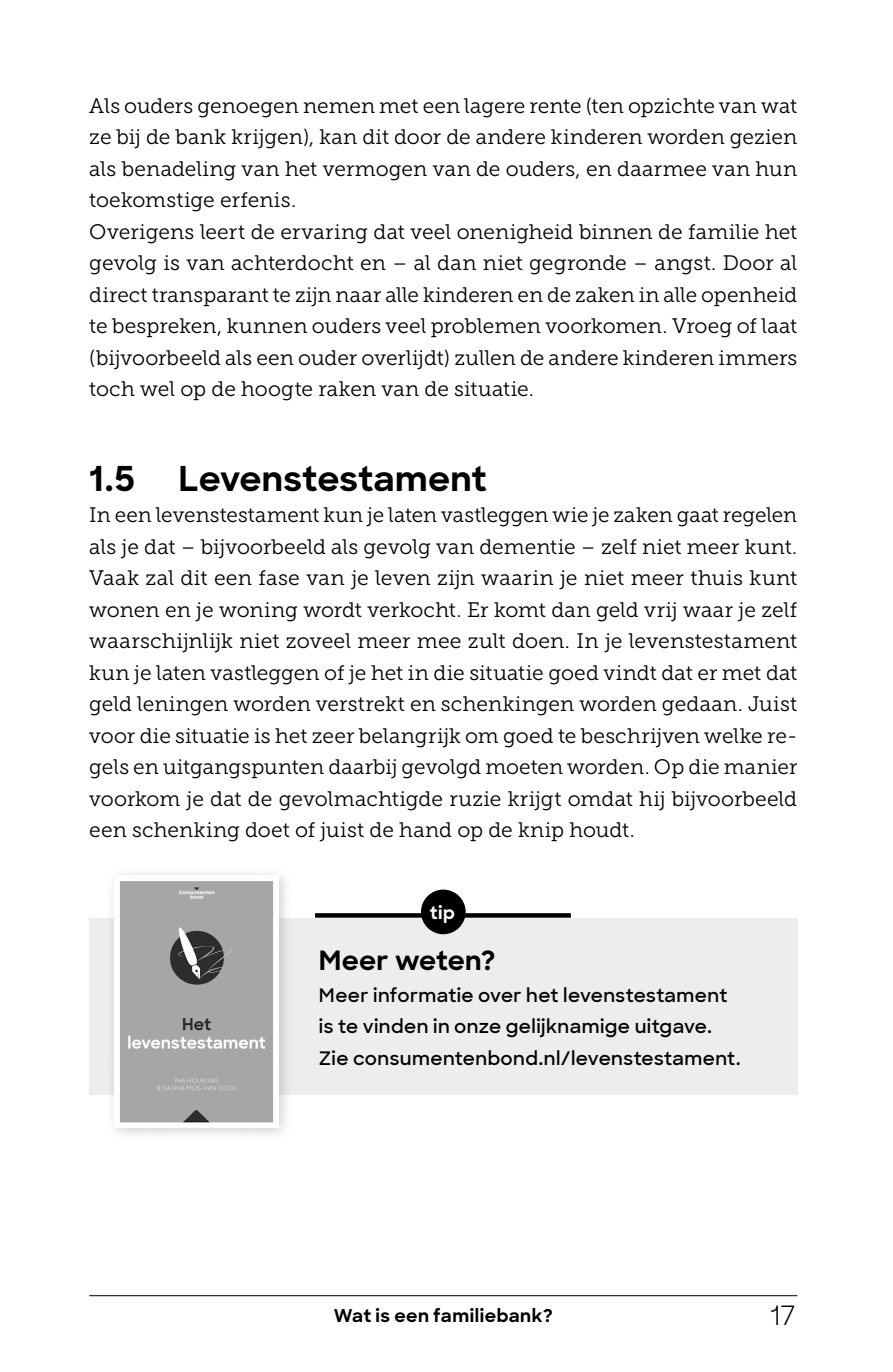
<style>
.page{position:relative;width:893px;height:1372px;background:#fff}
.page>*{position:absolute;margin:0;border:0;box-sizing:border-box;transform-origin:0 0}
.A-kop{font:700 34.88px "Sharp Sans";color:#000}
.Kaderkop_zonder_lijn{font:700 27px "Sharp Sans";letter-spacing:.005em;color:#000}
.t1{font:27px "Sharp Sans";color:#000}
.broodtekst{font:20.93px/31.5px "Museo Slab 300";letter-spacing:.005em;color:#000;text-align:justify}
.kadertekst{font:600 18.9px/31.5px "Sharp Sans";letter-spacing:.02em;color:#000}
.t2{font:700 18px "Sharp Sans";letter-spacing:.025em;color:#000}
.Sectiekop_Index{font:700 18px "Sharp Sans";color:#fff}
</style>
<div class="page">
<hr style="left:89px;top:1295px;width:708px;height:1px;background:#000">
<svg style="left:315px;top:913px;width:256px;height:4px"></svg>
<div style="left:89px;top:917px;width:708px;height:53px;background:#ededed"></div>
<div style="left:89px;top:961px;width:708px;height:133px;background:#ededed"></div>
<div style="left:421px;top:889px;width:45px;height:45px;background:#000;border-radius:50%"></div>
<div style="left:105px;top:865px;width:189px;height:276px;background:#000;opacity:.2"></div>
<img style="left:115px;top:875px;width:164px;height:252px">
<p class="broodtekst" style="left:89px;top:90px;width:709px">Als ouders genoegen nemen met een lagere rente (ten opzichte van wat ze bij de bank krijgen), kan dit door de andere kinderen worden gezien als benadeling van het vermogen van de ouders, en daarmee van hun toekomstige erfenis.</p>
<p class="broodtekst" style="left:89px;top:216px;width:710px">Overigens leert de ervaring dat veel onenigheid binnen de familie het gevolg is van achterdocht en – al dan niet gegronde – angst. Door al direct transparant te zijn naar alle kinderen en de zaken in alle openheid te bespreken, kunnen ouders veel problemen voorkomen. Vroeg of laat (bijvoorbeeld als een ouder overlijdt) zullen de andere kinderen immers toch wel op de hoogte raken van de situatie.</p>
<p class="A-kop" style="left:89px;top:452px;width:399px">1.5 Levenstestament</p>
<p class="broodtekst" style="left:89px;top:499px;width:710px">In een levenstestament kun je laten vastleggen wie je zaken gaat regelen als je dat – bijvoorbeeld als gevolg van dementie – zelf niet meer kunt.<br>Vaak zal dit een fase van je leven zijn waarin je niet meer thuis kunt wonen en je woning wordt verkocht. Er komt dan geld vrij waar je zelf waarschijnlijk niet zoveel meer mee zult doen. In je levenstestament kun je laten vastleggen of je het in die situatie goed vindt dat er met dat geld leningen worden verstrekt en schenkingen worden gedaan. Juist voor die situatie is het zeer belangrijk om goed te beschrijven welke re&shy;gels en uitgangspunten daarbij gevolgd moeten worden. Op die manier voorkom je dat de gevolmachtigde ruzie krijgt omdat hij bijvoorbeeld een schenking doet of juist de hand op de knip houdt.</p>
<p class="Sectiekop_Index" style="left:430px;top:898px;width:27px">tip</p>
<p class="Kaderkop_zonder_lijn" style="left:319px;top:940px;width:178px">Meer weten?</p>
<p class="kadertekst" style="left:319px;top:978px;width:423px">Meer informatie over het levenstestament is te vinden in onze gelijknamige uitgave.<br>Zie consumentenbond.nl/levenstestament.</p>
<p class="t2" style="left:334px;top:1302px;width:221px">Wat is een familiebank?</p>
<p class="t1" style="left:770px;top:1294px;width:28px">17</p>
</div>
